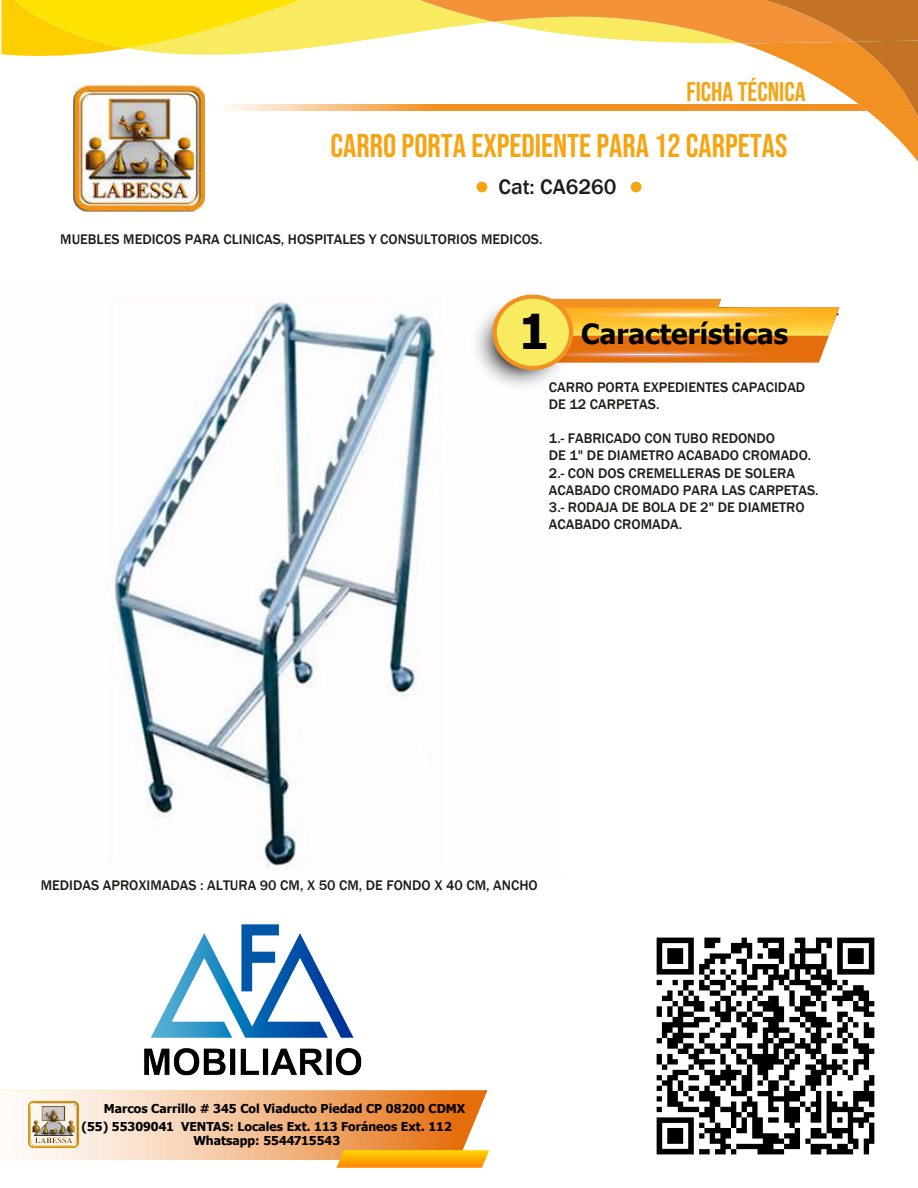
<style>
.page{position:relative;width:918px;height:1188px;background:#fff}
.page>*{position:absolute;margin:0;border:0;box-sizing:border-box;transform-origin:0 0}
.t1{font:33px "Bebas Neue";color:#f5a412}
.t2{font:700 27.75px "Tahoma";color:#000}
.t3{font:27px "Bebas Neue";color:#f5a412}
.t4{font:500 21.6px "Franklin Gothic";color:#1d1d1a}
.t5{font:500 14.25px/17.1px "Franklin Gothic";color:#1d1d1a}
.t6{font:700 12.3px/17.7px "Tahoma";color:#000}
.s1{font-size:48px}
</style>
<div class="page">
<img style="left:113px;top:294px;width:492px;height:575px">
<div style="left:477px;top:182px;width:10px;height:10px;background:#f5a412;border-radius:50%"></div>
<div style="left:631px;top:182px;width:11px;height:10px;background:#f5a412;border-radius:50%"></div>
<img style="left:73px;top:163px;width:132px;height:48px">
<svg style="left:1px;top:0;width:917px;height:163px"></svg>
<svg style="left:0;top:1090px;width:489px;height:78px"></svg>
<img style="left:28px;top:1100px;width:51px;height:51px">
<svg style="left:552px;top:299px;width:287px;height:84px"></svg>
<svg style="left:542px;top:307px;width:297px;height:14px;background:#fbb325"></svg>
<svg style="left:597px;top:310px;width:187px;height:9px"></svg>
<svg style="left:542px;top:313px;width:297px;height:3px"></svg>
<svg style="left:597px;top:313px;width:187px;height:2px"></svg>
<svg style="left:502px;top:349px;width:296px;height:10px"></svg>
<svg style="left:557px;top:351px;width:187px;height:6px"></svg>
<svg style="left:502px;top:353px;width:296px;height:2px"></svg>
<svg style="left:557px;top:353px;width:187px;height:2px"></svg>
<svg style="left:467px;top:294px;width:107px;height:100px"></svg>
<div style="left:492px;top:295px;width:81px;height:75px;background:#f29022;border-radius:50%"></div>
<div style="left:497px;top:299px;width:72px;height:67px;background:#f8eb60;border-radius:50%"></div>
<img style="left:144px;top:924px;width:218px;height:152px">
<img style="left:656px;top:937px;width:219px;height:218px">
<h3 class="t3" style="left:686px;top:76px;width:121px">FICHA TÉCNICA</h3>
<h1 class="t1" style="left:331px;top:127px;width:458px">CARRO PORTA EXPEDIENTE PARA 12 CARPETAS</h1>
<h3 class="t4" style="left:499px;top:173px;width:119px">Cat: CA6260</h3>
<p class="t5" style="left:60px;top:231px;width:484px">MUEBLES MEDICOS PARA CLINICAS, HOSPITALES Y CONSULTORIOS MEDICOS.</p>
<h2 class="t2" style="left:519px;top:314px;width:271px"><span class="s1">1</span> Características</h2>
<p class="t5" style="left:549px;top:379px;width:258px">CARRO PORTA EXPEDIENTES CAPACIDAD<br>DE 12 CARPETAS.</p>
<p class="t5" style="left:549px;top:430px;width:271px">1.- FABRICADO CON TUBO REDONDO<br>DE 1" DE DIAMETRO ACABADO CROMADO.<br>2.- CON DOS CREMELLERAS DE SOLERA<br>ACABADO CROMADO PARA LAS CARPETAS.<br>3.- RODAJA DE BOLA DE 2" DE DIAMETRO<br>ACABADO CROMADA.</p>
<p class="t5" style="left:41px;top:877px;width:499px">MEDIDAS APROXIMADAS : ALTURA 90 CM, X 50 CM, DE FONDO X 40 CM, ANCHO</p>
<p class="t6" style="left:82px;top:1100px;width:385px;text-indent:22px">Marcos Carrillo # 345 Col Viaducto Piedad CP 08200 CDMX (55) 55309041 VENTAS: Locales Ext. 113 Foráneos Ext. 112</p>
<p class="t6" style="left:193px;top:1133px;width:148px">Whatsapp: 5544715543</p>
</div>
